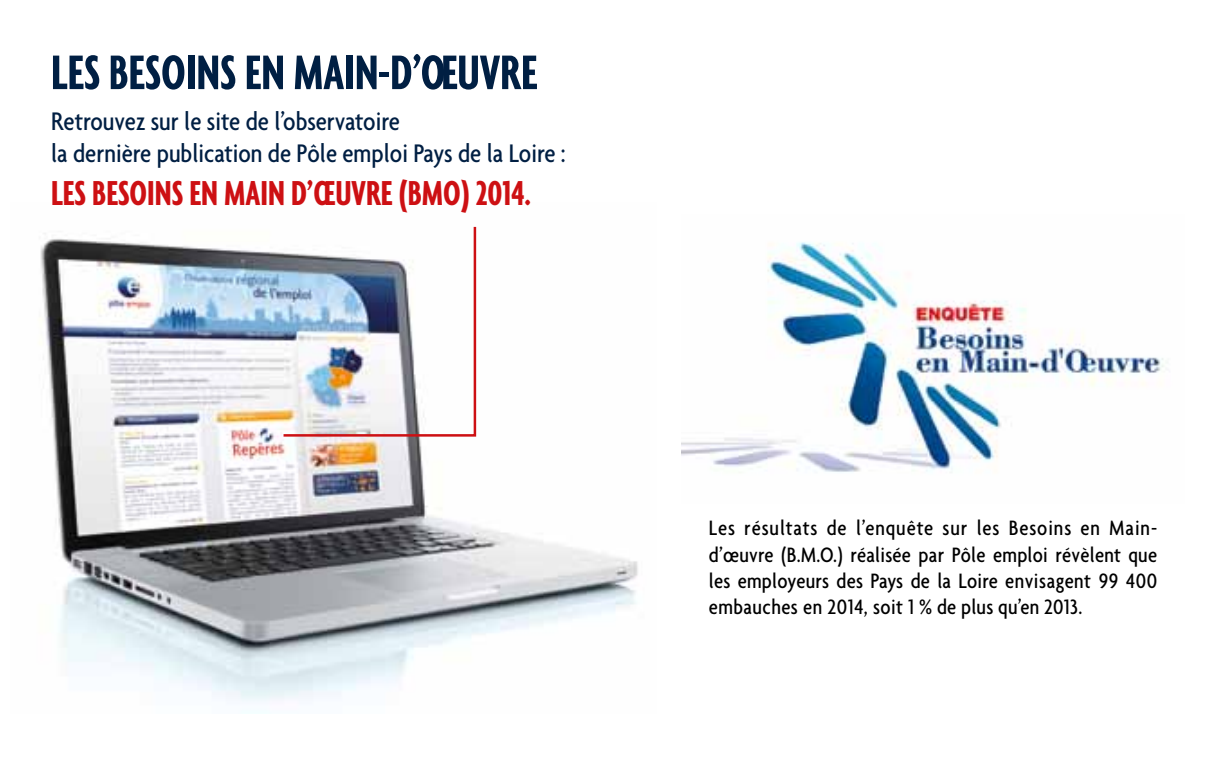
<style>
.page{position:relative;width:1205px;height:780px;background:#fff}
.page>*{position:absolute;margin:0;border:0;box-sizing:border-box;transform-origin:0 0}
.t1{font:700 extra-condensed 52.5px "Agenda";color:#001f43}
.t2{font:700 extra-condensed 37.5px "Agenda";color:#cd1013}
.t3{font:500 condensed 27.5px/32.5px "Agenda";color:#001f43}
.t4{font:500 condensed 22.5px/26.2px "Agenda";letter-spacing:.02em;color:#000;text-align:justify}
</style>
<div class="page">
<img style="left:681px;top:242px;width:483px;height:231px">
<img style="left:40px;top:233px;width:598px;height:480px">
<img style="left:281px;top:226px;width:196px;height:212px">
<h1 class="t1" style="left:51px;top:43px;width:488px">LES BESOINS EN MAIN-D’OEUVRE</h1>
<p class="t3" style="left:51px;top:104px;width:516px">Retrouvez sur le site de l’observatoire<br>la dernière publication de Pôle emploi Pays de la Loire :</p>
<h2 class="t2" style="left:51px;top:171px;width:481px">LES BESOINS EN MAIN D’ŒUVRE (BMO) 2014.</h2>
<p class="t4" style="left:709px;top:514px;width:450px">Les résultats de l’enquête sur les Besoins en Main&shy;d’œuvre (B.M.O.) réalisée par Pôle emploi révèlent que les employeurs des Pays de la Loire envisagent 99 400 embauches en 2014, soit 1 % de plus qu’en 2013.</p>
</div>
